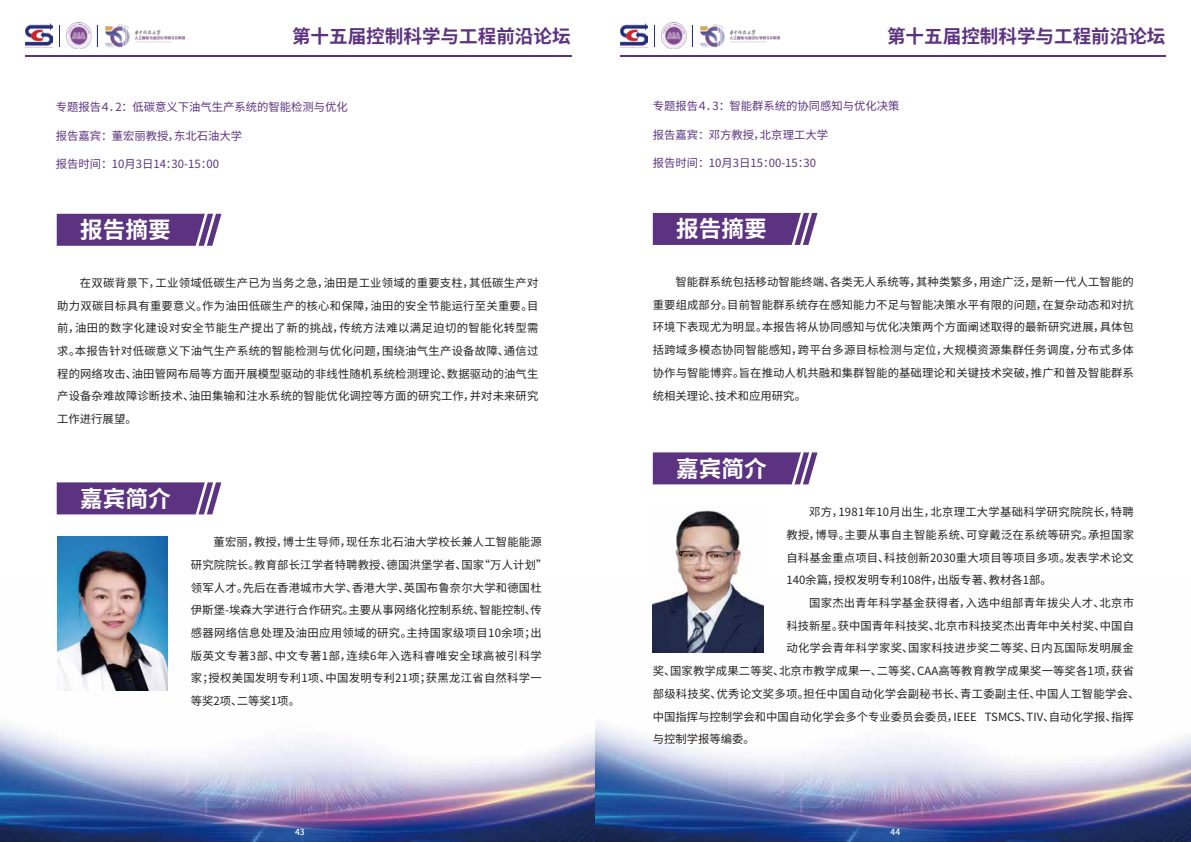
<style>
.page{position:relative;width:1191px;height:842px;background:#fff}
.page>*{position:absolute;margin:0;border:0;box-sizing:border-box;transform-origin:0 0}
.t1{font:700 22.7px "Source Han Sans CN";color:#fff}
.t2{font:700 18.6px "Source Han Sans CN";color:#5c3381}
.t3{font:11.3px/22.7px "Source Han Sans CN";letter-spacing:.015em;color:#222;text-align:justify}
.t4{font:11.3px "Source Han Sans CN";color:#5c3381}
.t5{font:500 8.5px "Source Han Sans CN";color:#fff}
</style>
<div class="page">
<img style="left:0;top:575px;width:1191px;height:267px">
<hr style="left:25px;top:55px;width:546px;height:2px;background:#5c3381">
<img style="left:66px;top:23px;width:118px;height:25px">
<img style="left:25px;top:24px;width:27px;height:23px">
<svg style="left:97px;top:25px;width:1px;height:21px"></svg>
<svg style="left:59px;top:25px;width:1px;height:21px"></svg>
<svg style="left:57px;top:482px;width:164px;height:32px;background:#674189"></svg>
<svg style="left:57px;top:214px;width:164px;height:32px;background:#664089"></svg>
<img style="left:57px;top:537px;width:110px;height:154px">
<svg style="left:653px;top:452px;width:164px;height:32px;background:#674189"></svg>
<svg style="left:653px;top:213px;width:164px;height:32px;background:#653f88"></svg>
<hr style="left:620px;top:55px;width:546px;height:2px;background:#5c3381">
<img style="left:661px;top:23px;width:118px;height:25px">
<img style="left:620px;top:24px;width:27px;height:23px">
<svg style="left:692px;top:25px;width:1px;height:21px"></svg>
<svg style="left:654px;top:25px;width:1px;height:21px"></svg>
<img style="left:653px;top:510px;width:110px;height:142px">
<h2 class="t2" style="left:292px;top:25px;width:280px">第十五届控制科学与工程前沿论坛</h2>
<h2 class="t2" style="left:887px;top:25px;width:280px">第十五届控制科学与工程前沿论坛</h2>
<p class="t4" style="left:56px;top:101px;width:294px">专题报告４．2：低碳意义下油气生产系统的智能检测与优化</p>
<p class="t4" style="left:56px;top:129px;width:188px">报告嘉宾：董宏丽教授，东北石油大学</p>
<p class="t4" style="left:56px;top:157px;width:165px">报告时间：10月3日14：30-15：00</p>
<p class="t4" style="left:653px;top:100px;width:248px">专题报告４．3：智能群系统的协同感知与优化决策</p>
<p class="t4" style="left:653px;top:128px;width:177px">报告嘉宾：邓方教授，北京理工大学</p>
<p class="t4" style="left:653px;top:157px;width:165px">报告时间：10月3日15：00-15：30</p>
<h1 class="t1" style="left:80px;top:217px;width:92px">报告摘要</h1>
<h1 class="t1" style="left:676px;top:216px;width:92px">报告摘要</h1>
<p class="t3" style="left:57px;top:272px;width:483px;text-indent:23px">在双碳背景下，工业领域低碳生产已为当务之急，油田是工业领域的重要支柱，其低碳生产对助力双碳目标具有重要意义。作为油田低碳生产的核心和保障，油田的安全节能运行至关重要。目前，油田的数字化建设对安全节能生产提出了新的挑战，传统方法难以满足迫切的智能化转型需求。本报告针对低碳意义下油气生产系统的智能检测与优化问题，围绕油气生产设备故障、通信过程的网络攻击、油田管网布局等方面开展模型驱动的非线性随机系统检测理论、数据驱动的油气生产设备杂难故障诊断技术、油田集输和注水系统的智能优化调控等方面的研究工作，并对未来研究工作进行展望。</p>
<p class="t3" style="left:653px;top:271px;width:483px;text-indent:23px">智能群系统包括移动智能终端、各类无人系统等，其种类繁多，用途广泛，是新一代人工智能的重要组成部分。目前智能群系统存在感知能力不足与智能决策水平有限的问题，在复杂动态和对抗环境下表现尤为明显。本报告将从协同感知与优化决策两个方面阐述取得的最新研究进展，具体包括跨域多模态协同智能感知，跨平台多源目标检测与定位，大规模资源集群任务调度，分布式多体协作与智能博弈。旨在推动人机共融和集群智能的基础理论和关键技术突破，推广和普及智能群系统相关理论、技术和应用研究。</p>
<h1 class="t1" style="left:676px;top:455px;width:92px">嘉宾简介</h1>
<h1 class="t1" style="left:80px;top:485px;width:92px">嘉宾简介</h1>
<p class="t3" style="left:191px;top:531px;width:358px;text-align:left;text-indent:23px">董宏丽，教授，博士生导师，现任东北石油大学校长兼人工智能能源研究院院长。教育部长江学者特聘教授、德国洪堡学者、国家“万人计划”领军人才。先后在香港城市大学、香港大学、英国布鲁奈尔大学和德国杜伊斯堡-埃森大学进行合作研究。主要从事网络化控制系统、智能控制、传感器网络信息处理及油田应用领域的研究。主持国家级项目10余项；出版英文专著3部、中文专著1部，连续6年入选科睿唯安全球高被引科学家；授权美国发明专利1项、中国发明专利21项；获黑龙江省自然科学一等奖2项、二等奖1项。</p>
<p class="t3" style="left:786px;top:501px;width:349px;text-indent:23px">邓方，1981年10月出生，北京理工大学基础科学研究院院长，特聘教授，博导。主要从事自主智能系统、可穿戴泛在系统等研究。承担国家自科基金重点项目、科技创新2030重大项目等项目多项。发表学术论文140余篇，授权发明专利108件，出版专著、教材各1部。</p>
<p class="t3" style="left:809px;top:592px;width:326px">国家杰出青年科学基金获得者，入选中组部青年拔尖人才、北京市</p>
<p class="t3" style="left:786px;top:614px;width:349px">科技新星。获中国青年科技奖、北京市科技奖杰出青年中关村奖、中国自</p>
<p class="t3" style="left:786px;top:637px;width:349px">动化学会青年科学家奖、国家科技进步奖二等奖、日内瓦国际发明展金</p>
<p class="t3" style="left:653px;top:660px;width:483px">奖、国家教学成果二等奖、北京市教学成果一、二等奖、CAA高等教育教学成果奖一等奖各1项，获省</p>
<p class="t3" style="left:653px;top:683px;width:488px">部级科技奖、优秀论文奖多项。担任中国自动化学会副秘书长、青工委副主任、中国人工智能学会、</p>
<p class="t3" style="left:653px;top:705px;width:483px">中国指挥与控制学会和中国自动化学会多个专业委员会委员，IEEE TSMCS、TIV、自动化学报、指挥</p>
<p class="t3" style="left:653px;top:728px;width:104px">与控制学报等编委。</p>
<p class="t5" style="left:295px;top:827px;width:11px">43</p>
<p class="t5" style="left:890px;top:827px;width:11px">44</p>
</div>
